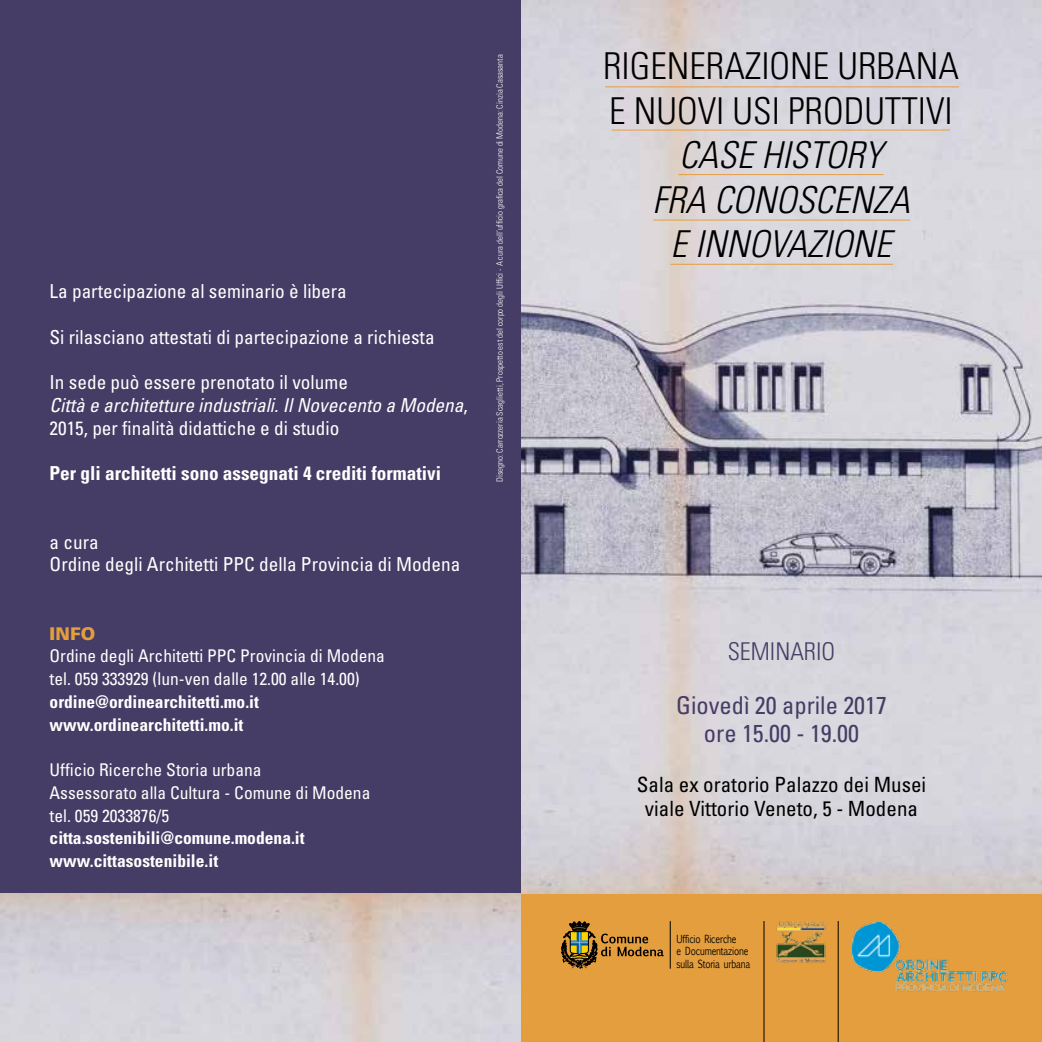
<style>
.page{position:relative;width:1042px;height:1042px;background:#fff}
.page>*{position:absolute;margin:0;border:0;box-sizing:border-box;transform-origin:0 0}
.t1{font:300 condensed 37.1px/44.4px "Univers";color:#000}
.t2{font:italic 300 condensed 37.1px/44.4px "Univers";color:#000;text-align:center}
.t3{font:condensed 24.5px/28px "Univers";color:#453d65;text-align:center}
.t4{font:300 condensed 24.5px "Univers";color:#453d65}
.t5{font:condensed 21px/24.5px "Univers";color:#000;text-align:center}
.t6{font:condensed 19.25px/22.8px "Univers";color:#fff}
.t7{font:700 condensed 19.25px "Univers";color:#fff}
.t8{font:condensed 17.5px/22.8px "Univers";color:#fff}
.t9{font:700 condensed 17.5px/22.8px "Univers";color:#fff}
.t10{font:900 17.5px "Univers";color:#e49e3e}
.t11{font:10.67px/12.4px "Euphemia UCAS";letter-spacing:-.025em;color:#000;scale:.8 1}
.t12{font:300 condensed 8.75px "Univers";color:#fff}
.s1{font-style:italic}
</style>
<div class="page">
<div style="left:521px;top:893px;width:521px;height:149px;background:#e49e3e"></div>
<div style="left:0;top:0;width:521px;height:893px;background:#453d65"></div>
<img style="left:521px;top:0;width:521px;height:893px">
<hr style="left:605px;top:86px;width:354px;height:1px;background:#e49e3e">
<hr style="left:678px;top:174px;width:205px;height:1px;background:#e49e3e">
<hr style="left:653px;top:220px;width:257px;height:1px;background:#e49e3e">
<hr style="left:612px;top:130px;width:338px;height:1px;background:#e49e3e">
<hr style="left:670px;top:264px;width:223px;height:1px;background:#e49e3e">
<img style="left:852px;top:922px;width:155px;height:69px">
<img style="left:776px;top:921px;width:50px;height:42px">
<hr style="left:763px;top:921px;width:1px;height:121px;background:#000">
<hr style="left:838px;top:921px;width:1px;height:121px;background:#000">
<svg style="left:561px;top:921px;width:103px;height:47px"></svg>
<hr style="left:670px;top:921px;width:1px;height:47px;background:#000">
<p class="t6" style="left:50px;top:280px;width:299px">La partecipazione al seminario è libera</p>
<p class="t6" style="left:50px;top:325px;width:386px">Si rilasciano attestati di partecipazione a richiesta</p>
<p class="t6" style="left:50px;top:371px;width:420px">In sede può essere prenotato il volume<br><span class="s1">Città e architetture industriali. Il Novecento a Modena</span>,<br>2015, per finalità didattiche e di studio</p>
<p class="t7" style="left:50px;top:461px;width:393px">Per gli architetti sono assegnati 4 crediti formativi</p>
<p class="t6" style="left:50px;top:530px;width:412px">a cura<br>Ordine degli Architetti PPC della Provincia di Modena</p>
<p class="t10" style="left:50px;top:622px;width:47px">INFO</p>
<p class="t8" style="left:50px;top:644px;width:337px">Ordine degli Architetti PPC Provincia di Modena tel. 059 333929 (lun-ven dalle 12.00 alle 14.00)</p>
<p class="t9" style="left:50px;top:690px;width:211px">ordine@ordinearchitetti.mo.it www.ordinearchitetti.mo.it</p>
<p class="t8" style="left:50px;top:758px;width:322px">Ufficio Ricerche Storia urbana<br>Assessorato alla Cultura - Comune di Modena tel. 059 2033876/5</p>
<p class="t9" style="left:50px;top:826px;width:257px">citta.sostenibili@comune.modena.it www.cittasostenibile.it</p>
<p class="t12" style="left:494px;top:482px;width:429px;rotate:-90deg">Disegno: Carrozzeria Scaglietti, Prospetto est del corpo degli Uffici - A cura dell’ufficio grafica del Comune di Modena: Cinzia Casasanta</p>
<h1 class="t1" style="left:603px;top:44px;width:357px">RIGENERAZIONE URBANA<br>E NUOVI USI PRODUTTIVI</h1>
<h1 class="t2" style="left:652px;top:133px;width:259px">CASE HISTORY<br>FRA CONOSCENZA<br>E INNOVAZIONE</h1>
<p class="t4" style="left:728px;top:636px;width:109px">SEMINARIO</p>
<p class="t3" style="left:676px;top:691px;width:212px">Giovedì 20 aprile 2017 ore 15.00 - 19.00</p>
<p class="t5" style="left:637px;top:771px;width:291px">Sala ex oratorio Palazzo dei Musei viale Vittorio Veneto, 5 - Modena</p>
<p class="t11" style="left:676px;top:933px;width:94px">Ufficio Ricerche<br>e Documentazione sulla Storia urbana</p>
</div>
